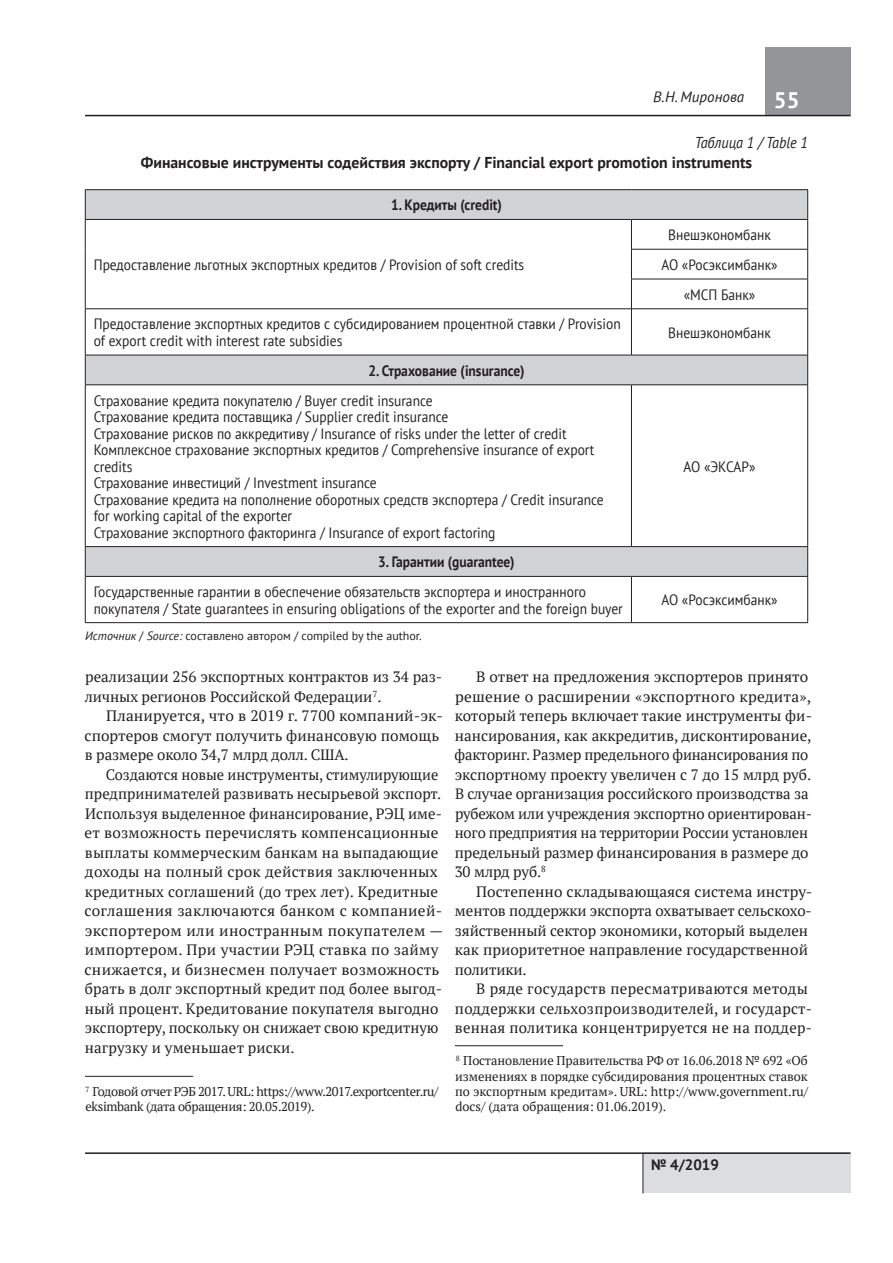
<style>
.page{position:relative;width:893px;height:1263px;background:#fff}
.page>*{position:absolute;margin:0;border:0;box-sizing:border-box;transform-origin:0 0}
.t1{font:700 22.5px "PT Sans";color:#fff}
.t2{font:700 15.75px "PT Sans";color:#231f20}
.t3{font:italic 15.75px "PT Sans";color:#231f20;scale:.9 1}
.t4{font:15px/19.5px "PT Serif";color:#231f20}
.t5{font:15px/16.5px "PT Sans";color:#231f20;scale:.9 1}
.t6{font:15px/19.5px "PT Serif";letter-spacing:.025em;color:#231f20}
.t7{font:700 15px "PT Sans";color:#231f20;scale:.9 1}
.t8{font:italic 15px "PT Sans";color:#231f20}
.t9{font:700 15px "PT Sans";color:#231f20}
.t10{font:12.75px/15.3px "PT Serif";letter-spacing:-.025em;color:#231f20}
.t11{font:12px "PT Sans";color:#231f20}
.s1{font-style:italic}
</style>
<div class="page">
<div style="left:765px;top:48px;width:85px;height:68px;background:#939598"></div>
<div style="left:643px;top:1152px;width:207px;height:41px;background:#dcdddf"></div>
<hr style="left:643px;top:1153px;width:1px;height:40px;background:#231f20">
<hr style="left:85px;top:1152px;width:765px;height:2px;background:#231f20">
<hr style="left:85px;top:115px;width:765px;height:1px;background:#231f20">
<hr style="left:85px;top:1076px;width:108px;height:1px;background:#231f20">
<hr style="left:455px;top:1045px;width:108px;height:1px;background:#231f20">
<svg style="left:86px;top:190px;width:721px;height:386px"></svg>
<svg style="left:631px;top:220px;width:1px;height:29px"></svg>
<hr style="left:631px;top:249px;width:177px;height:1px;background:#231f20">
<hr style="left:631px;top:249px;width:1px;height:30px;background:#231f20">
<hr style="left:631px;top:279px;width:177px;height:1px;background:#231f20">
<hr style="left:631px;top:279px;width:1px;height:30px;background:#231f20">
<hr style="left:85px;top:308px;width:546px;height:1px;background:#231f20">
<hr style="left:631px;top:308px;width:177px;height:1px;background:#231f20">
<hr style="left:631px;top:309px;width:1px;height:46px;background:#231f20">
<hr style="left:631px;top:385px;width:1px;height:161px;background:#231f20">
<hr style="left:631px;top:577px;width:1px;height:45px;background:#231f20">
<hr style="left:85px;top:249px;width:1px;height:30px;background:#231f20">
<hr style="left:807px;top:249px;width:1px;height:30px;background:#231f20">
<hr style="left:85px;top:279px;width:1px;height:30px;background:#231f20">
<hr style="left:807px;top:279px;width:1px;height:30px;background:#231f20">
<hr style="left:85px;top:309px;width:1px;height:46px;background:#231f20">
<hr style="left:807px;top:309px;width:1px;height:46px;background:#231f20">
<hr style="left:85px;top:385px;width:1px;height:161px;background:#231f20">
<hr style="left:807px;top:385px;width:1px;height:161px;background:#231f20">
<hr style="left:85px;top:577px;width:1px;height:45px;background:#231f20">
<hr style="left:807px;top:577px;width:1px;height:45px;background:#231f20">
<hr style="left:85px;top:622px;width:546px;height:1px;background:#231f20">
<hr style="left:631px;top:622px;width:177px;height:1px;background:#231f20">
<hr style="left:85px;top:189px;width:546px;height:1px;background:#231f20">
<svg style="left:85px;top:190px;width:1px;height:59px"></svg>
<hr style="left:631px;top:189px;width:177px;height:1px;background:#231f20">
<svg style="left:807px;top:190px;width:1px;height:59px"></svg>
<hr style="left:85px;top:219px;width:546px;height:1px;background:#231f20">
<hr style="left:631px;top:219px;width:177px;height:1px;background:#231f20">
<hr style="left:85px;top:355px;width:546px;height:1px;background:#231f20">
<hr style="left:85px;top:355px;width:1px;height:30px;background:#231f20">
<hr style="left:631px;top:355px;width:177px;height:1px;background:#231f20">
<hr style="left:807px;top:355px;width:1px;height:30px;background:#231f20">
<hr style="left:85px;top:385px;width:546px;height:1px;background:#231f20">
<hr style="left:631px;top:385px;width:177px;height:1px;background:#231f20">
<hr style="left:85px;top:546px;width:546px;height:1px;background:#231f20">
<svg style="left:85px;top:547px;width:1px;height:29px"></svg>
<hr style="left:631px;top:546px;width:177px;height:1px;background:#231f20">
<svg style="left:807px;top:547px;width:1px;height:29px"></svg>
<hr style="left:85px;top:576px;width:546px;height:1px;background:#231f20">
<hr style="left:631px;top:576px;width:177px;height:1px;background:#231f20">
<p class="t8" style="left:653px;top:87px;width:93px">В.Н. Миронова</p>
<h1 class="t1" style="left:774px;top:85px;width:27px">55</h1>
<p class="t3" style="left:695px;top:133px;width:127px">Таблица 1 / Table 1</p>
<p class="t2" style="left:141px;top:153px;width:613px">Финансовые инструменты содействия экспорту / Financial export promotion instruments</p>
<p class="t7" style="left:391px;top:195px;width:125px">1. Кредиты (credit)</p>
<p class="t5" style="left:94px;top:256px;width:480px">Предоставление льготных экспортных кредитов / Provision of soft credits</p>
<p class="t5" style="left:661px;top:220px;width:131px;line-height:29.7px;text-align:center">Внешэкономбанк<br>АО «Росэксимбанк» «МСП Банк»</p>
<p class="t5" style="left:94px;top:316px;width:587px">Предоставление экспортных кредитов с субсидированием процентной ставки / Provision of export credit with interest rate subsidies</p>
<p class="t5" style="left:668px;top:324px;width:116px">Внешэкономбанк</p>
<p class="t7" style="left:368px;top:361px;width:175px">2. Страхование (insurance)</p>
<p class="t5" style="left:94px;top:392px;width:568px">Страхование кредита покупателю / Buyer credit insurance<br>Страхование кредита поставщика / Supplier credit insurance<br>Страхование рисков по аккредитиву / Insurance of risks under the letter of credit Комплексное страхование экспортных кредитов / Comprehensive insurance of export credits<br>Страхование инвестиций / Investment insurance<br>Страхование кредита на пополнение оборотных средств экспортера / Credit insurance for working capital of the exporter<br>Страхование экспортного факторинга / Insurance of export factoring</p>
<p class="t5" style="left:684px;top:458px;width:81px">АО «ЭКСАР»</p>
<p class="t7" style="left:378px;top:552px;width:153px">3. Гарантии (guarantee)</p>
<p class="t5" style="left:94px;top:583px;width:589px">Государственные гарантии в обеспечение обязательств экспортера и иностранного покупателя / State guarantees in ensuring obligations of the exporter and the foreign buyer</p>
<p class="t5" style="left:661px;top:591px;width:131px">АО «Росэксимбанк»</p>
<p class="t11" style="left:85px;top:628px;width:338px"><span class="s1">Источник</span> / <span class="s1">Source:</span> составлено автором / compiled by the author.</p>
<p class="t4" style="left:85px;top:667px;width:359px">реализации 256 экспортных контрактов из 34 раз&shy;личных регионов Российской Федерации<sup>7</sup>.</p>
<p class="t4" style="left:85px;top:706px;width:360px;text-indent:22px">Планируется, что в 2019 г. 7700 компаний-эк&shy;спортеров смогут получить финансовую помощь в размере около 34,7 млрд долл. США.</p>
<p class="t4" style="left:85px;top:764px;width:360px;text-indent:21px">Создаются новые инструменты, стимулирующие предпринимателей развивать несырьевой экспорт.<br>Используя выделенное финансирование, РЭЦ име&shy;ет возможность перечислять компенсационные выплаты коммерческим банкам на выпадающие доходы на полный срок действия заключенных кредитных соглашений (до трех лет). Кредитные соглашения заключаются банком с компанией&shy;экспортером или иностранным покупателем — импортером. При участии РЭЦ ставка по займу снижается, и бизнесмен получает возможность брать в долг экспортный кредит под более выгод&shy;ный процент. Кредитование покупателя выгодно экспортеру, поскольку он снижает свою кредитную нагрузку и уменьшает риски.</p>
<p class="t10" style="left:85px;top:1083px;width:355px"><sup>7</sup> Годовой отчет РЭБ 2017. URL: https://www.2017.exportcenter.ru/ eksimbank (дата обращения: 20.05.2019).</p>
<p class="t4" style="left:455px;top:667px;width:359px;text-indent:22px">В ответ на предложения экспортеров принято решение о расширении «экспортного кредита», который теперь включает такие инструменты фи&shy;нансирования, как аккредитив, дисконтирование, факторинг. Размер предельного финансирования по экспортному проекту увеличен с 7 до 15 млрд руб.<br>В случае организация российского производства за рубежом или учреждения экспортно ориентирован&shy;ного предприятия на территории России установлен предельный размер финансирования в размере до 30 млрд руб.<sup>8</sup></p>
<p class="t4" style="left:455px;top:881px;width:359px;text-indent:22px">Постепенно складывающаяся система инстру&shy;ментов поддержки экспорта охватывает сельскохо&shy;зяйственный сектор экономики, который выделен как приоритетное направление государственной политики.</p>
<p class="t6" style="left:455px;top:979px;width:359px;text-indent:21px">В ряде государств пересматриваются методы поддержки сельхозпроизводителей, и государст&shy;венная политика концентрируется не на поддер-</p>
<p class="t10" style="left:455px;top:1053px;width:355px;text-align:justify"><sup>8</sup> Постановление Правительства РФ от 16.06.2018 № 692 «Об изменениях в порядке субсидирования процентных ставок по экспортным кредитам». URL: http://www.government.ru/ docs/ (дата обращения: 01.06.2019).</p>
<p class="t9" style="left:651px;top:1154px;width:69px">№ 4/2019</p>
</div>
